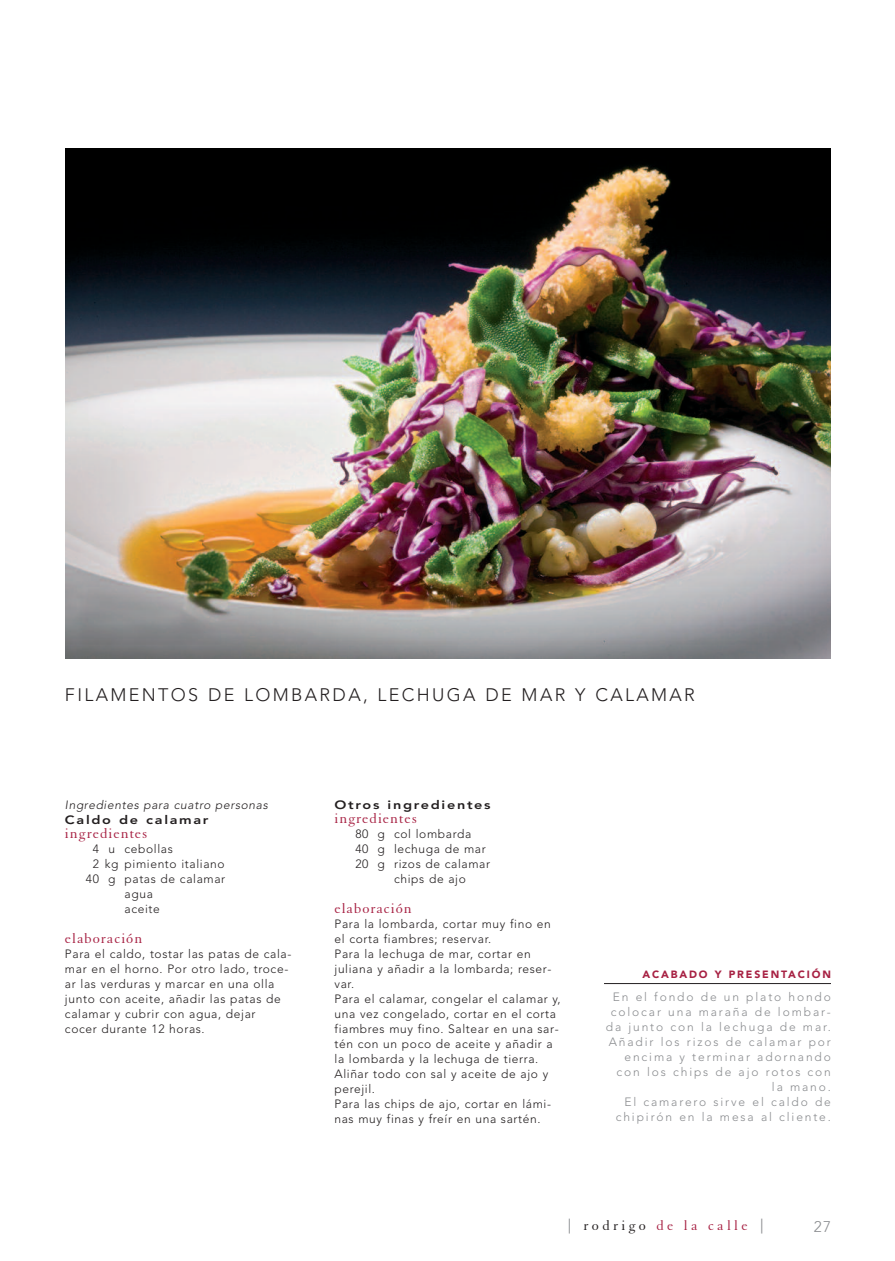
<style>
.page{position:relative;width:895px;height:1261px;background:#fff}
.page>*{position:absolute;margin:0;border:0;box-sizing:border-box;transform-origin:0 0}
.t1{font:300 18px "Avenir";letter-spacing:.13em;color:#231f20}
.t2{font:300 15.3px "Avenir";color:#8a8c8f}
.t3{font:15px "Elegant Garamond BT";letter-spacing:.07em;color:#a72143}
.t4{font:14.85px "Elegant Garamond BT";letter-spacing:.225em;color:#a72143}
.t5{font:300 12px/15px "Avenir";letter-spacing:.05em;color:#231f20}
.t6{font:300 12px/15px "Avenir";letter-spacing:.155em;color:#8a8c8f;text-align:right}
.t7{font:800 12px "Avenir";letter-spacing:.12em;color:#231f20;scale:1.2 1}
.t8{font:italic 300 12px "Avenir";letter-spacing:.05em;color:#231f20}
.t9{font:900 10.5px "Avenir";letter-spacing:.175em;color:#a72143}
.s1{color:#8a8c8f}
.s2{color:#231f20}
</style>
<div class="page">
<img style="left:65px;top:148px;width:765px;height:510px">
<hr style="left:604px;top:983px;width:226px;height:1px;background:#231f20">
<h1 class="t1" style="left:65px;top:688px;width:631px">FILAMENTOS DE LOMBARDA, LECHUGA DE MAR Y CALAMAR</h1>
<p class="t8" style="left:65px;top:799px;width:204px">Ingredientes para cuatro personas</p>
<p class="t7" style="left:65px;top:814px;width:121px">Caldo de calamar</p>
<p class="t3" style="left:65px;top:828px;width:84px">ingredientes</p>
<p class="t5" style="left:93px;top:842px;width:82px">4 u cebollas</p>
<p class="t5" style="left:93px;top:857px;width:133px">2 kg pimiento italiano</p>
<p class="t5" style="left:86px;top:872px;width:141px">40 g patas de calamar</p>
<p class="t5" style="left:124px;top:887px;width:30px">agua</p>
<p class="t5" style="left:124px;top:902px;width:37px">aceite</p>
<p class="t3" style="left:65px;top:933px;width:79px">elaboración</p>
<p class="t5" style="left:65px;top:947px;width:228px">Para el caldo, tostar las patas de cala&shy;mar en el horno. Por otro lado, troce&shy;ar las verduras y marcar en una olla junto con aceite, añadir las patas de calamar y cubrir con agua, dejar<br>cocer durante 12 horas.</p>
<p class="t7" style="left:334px;top:799px;width:132px">Otros ingredientes</p>
<p class="t3" style="left:334px;top:813px;width:84px">ingredientes</p>
<p class="t5" style="left:355px;top:827px;width:117px">80 g col lombarda</p>
<p class="t5" style="left:355px;top:842px;width:132px">40 g lechuga de mar</p>
<p class="t5" style="left:355px;top:857px;width:136px">20 g rizos de calamar</p>
<p class="t5" style="left:394px;top:872px;width:73px">chips de ajo</p>
<p class="t3" style="left:334px;top:903px;width:79px">elaboración</p>
<p class="t5" style="left:334px;top:917px;width:228px">Para la lombarda, cortar muy fino en el corta fiambres; reservar.<br>Para la lechuga de mar, cortar en juliana y añadir a la lombarda; reser&shy;var.<br>Para el calamar, congelar el calamar y, una vez congelado, cortar en el corta fiambres muy fino. Saltear en una sar&shy;tén con un poco de aceite y añadir a la lombarda y la lechuga de tierra.<br>Aliñar todo con sal y aceite de ajo y perejil.<br>Para las chips de ajo, cortar en lámi&shy;nas muy finas y freír en una sartén.</p>
<p class="t9" style="left:642px;top:970px;width:190px">ACABADO Y PRESENTACIÓN</p>
<p class="t6" style="left:605px;top:990px;width:226px">En el fondo de un plato hondo colocar una maraña de lombar&shy;da junto con la lechuga de mar.<br>Añadir los rizos de calamar por encima y terminar adornando con los chips de ajo rotos con la mano.<br>El camarero sirve el caldo de chipirón en la mesa al cliente.</p>
<p class="t4" style="left:565px;top:1220px;width:201px"><span class="s1">|</span> <span class="s2">rodrigo</span> de la calle <span class="s1">|</span></p>
<p class="t2" style="left:813px;top:1220px;width:19px">27</p>
</div>
